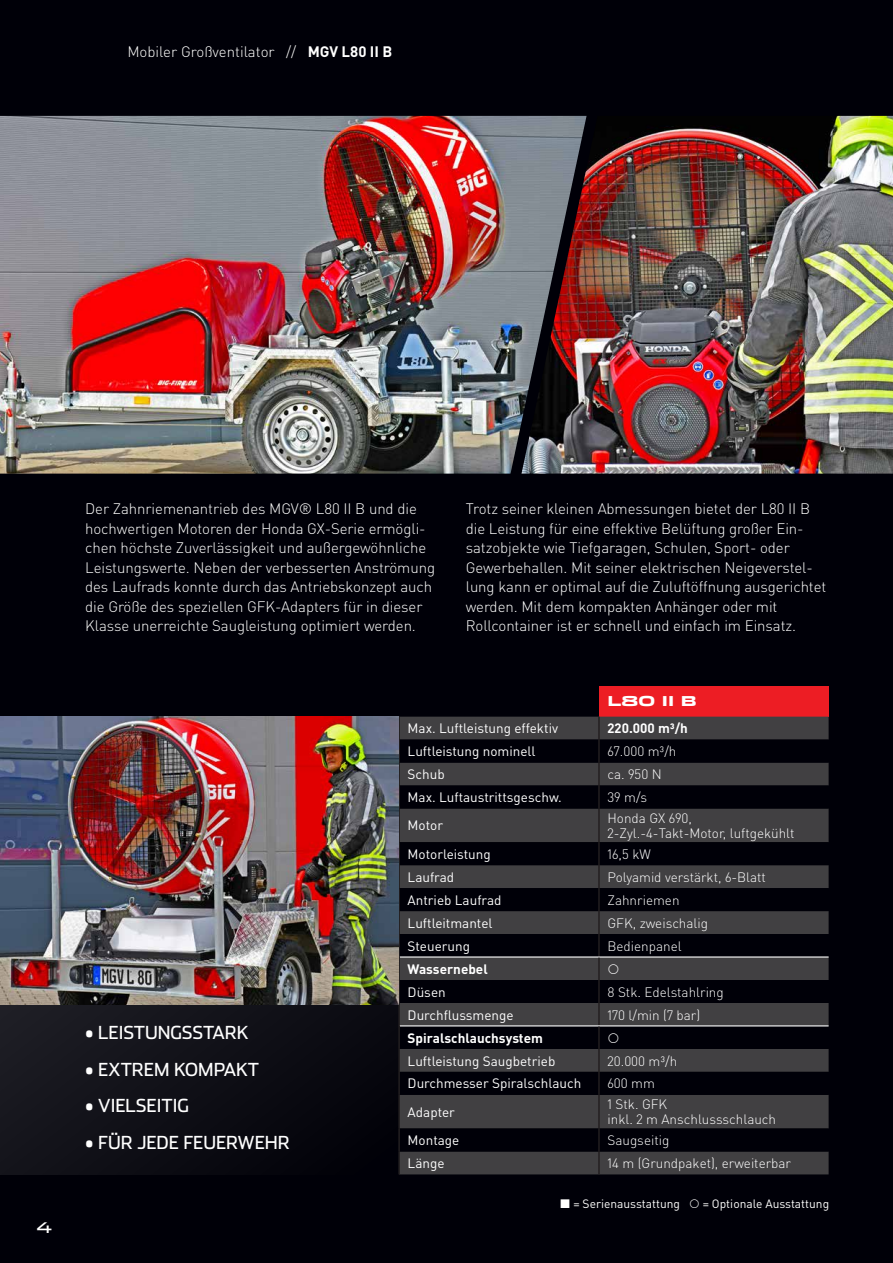
<style>
.page{position:relative;width:893px;height:1263px;background:#000008}
.page>*{position:absolute;margin:0;border:0;box-sizing:border-box;transform-origin:0 0}
.t1{font:18px "Stainless";color:#fff}
.t2{font:300 15px/19.5px "DIN Pro";letter-spacing:-.005em;color:#fff}
.t3{font:14.7px "Stainless Ext";color:#fff}
.t4{font:300 13.5px/15px "DIN Pro";color:#fff}
.t5{font:13.5px "DIN Pro";color:#fff}
.t6{font:700 13.5px "DIN Pro";color:#fff}
.t7{font:900 13.5px "Stainless Ext";color:#fff}
.t8{font:12px "DIN Pro";color:#fff}
.s1{font-weight:700}
</style>
<div class="page">
<div style="left:0;top:1004px;width:480px;height:171px;background:linear-gradient(to bottom,#15151c,#090910)"></div>
<img style="left:587px;top:116px;width:306px;height:358px">
<img style="left:0;top:116px;width:587px;height:358px">
<div style="left:599px;top:686px;width:230px;height:31px;background:#ed1d24"></div>
<div style="left:400px;top:717px;width:429px;height:457px;background:#414042"></div>
<svg style="left:400px;top:740px;width:429px;height:411px"></svg>
<hr style="left:398px;top:717px;width:2px;height:23px;background:#231f20">
<hr style="left:598px;top:717px;width:2px;height:23px;background:#231f20">
<hr style="left:398px;top:740px;width:2px;height:22px;background:#231f20">
<hr style="left:598px;top:740px;width:2px;height:22px;background:#231f20">
<hr style="left:398px;top:762px;width:2px;height:23px;background:#231f20">
<hr style="left:598px;top:762px;width:2px;height:23px;background:#231f20">
<hr style="left:398px;top:785px;width:2px;height:23px;background:#231f20">
<hr style="left:598px;top:785px;width:2px;height:23px;background:#231f20">
<hr style="left:398px;top:808px;width:2px;height:34px;background:#231f20">
<hr style="left:598px;top:808px;width:2px;height:34px;background:#231f20">
<hr style="left:398px;top:842px;width:2px;height:23px;background:#231f20">
<hr style="left:598px;top:842px;width:2px;height:23px;background:#231f20">
<hr style="left:398px;top:865px;width:2px;height:23px;background:#231f20">
<hr style="left:598px;top:865px;width:2px;height:23px;background:#231f20">
<hr style="left:398px;top:888px;width:2px;height:23px;background:#231f20">
<hr style="left:598px;top:888px;width:2px;height:23px;background:#231f20">
<hr style="left:398px;top:911px;width:2px;height:23px;background:#231f20">
<hr style="left:598px;top:911px;width:2px;height:23px;background:#231f20">
<hr style="left:398px;top:934px;width:2px;height:23px;background:#231f20">
<hr style="left:598px;top:934px;width:2px;height:22px;background:#231f20">
<hr style="left:398px;top:980px;width:2px;height:23px;background:#231f20">
<hr style="left:598px;top:980px;width:2px;height:23px;background:#231f20">
<hr style="left:398px;top:1003px;width:2px;height:23px;background:#231f20">
<hr style="left:598px;top:1003px;width:2px;height:22px;background:#231f20">
<hr style="left:398px;top:1049px;width:2px;height:23px;background:#231f20">
<hr style="left:598px;top:1049px;width:2px;height:23px;background:#231f20">
<hr style="left:398px;top:1072px;width:2px;height:23px;background:#231f20">
<hr style="left:598px;top:1072px;width:2px;height:23px;background:#231f20">
<hr style="left:398px;top:1095px;width:2px;height:33px;background:#231f20">
<hr style="left:598px;top:1095px;width:2px;height:33px;background:#231f20">
<hr style="left:398px;top:1128px;width:2px;height:23px;background:#231f20">
<hr style="left:598px;top:1128px;width:2px;height:23px;background:#231f20">
<hr style="left:398px;top:1151px;width:2px;height:23px;background:#231f20">
<hr style="left:598px;top:1151px;width:2px;height:23px;background:#231f20">
<hr style="left:400px;top:956px;width:199px;height:1px;background:#fff">
<hr style="left:599px;top:956px;width:230px;height:1px;background:#fff">
<hr style="left:398px;top:957px;width:2px;height:23px;background:#231f20">
<hr style="left:598px;top:957px;width:2px;height:23px;background:#231f20">
<hr style="left:400px;top:1025px;width:199px;height:1px;background:#fff">
<hr style="left:599px;top:1025px;width:230px;height:1px;background:#fff">
<hr style="left:398px;top:1026px;width:2px;height:23px;background:#231f20">
<hr style="left:598px;top:1026px;width:2px;height:23px;background:#231f20">
<img style="left:0;top:717px;width:398px;height:287px">
<hr style="left:892px;top:812px;width:1px;height:172px;background:#d1d3d4">
<svg style="left:609px;top:964px;width:9px;height:10px"></svg>
<svg style="left:609px;top:1032px;width:9px;height:10px"></svg>
<p class="t2" style="left:127px;top:41px;width:267px">Mobiler Großventilator // <span class="s1">MGV L80 II B</span></p>
<p class="t3" style="left:37px;top:1219px;width:17px">4</p>
<p class="t2" style="left:85px;top:498px;width:351px">Der Zahnriemenantrieb des MGV® L80 II B und die hochwertigen Motoren der Honda GX-Serie ermögli&shy;chen höchste Zuverlässigkeit und außergewöhnliche Leistungswerte. Neben der verbesserten Anströmung des Laufrads konnte durch das Antriebskonzept auch die Größe des speziellen GFK-Adapters für in dieser Klasse unerreichte Saugleistung optimiert werden.</p>
<p class="t2" style="left:466px;top:498px;width:362px">Trotz seiner kleinen Abmessungen bietet der L80 II B die Leistung für eine effektive Belüftung großer Ein&shy;satzobjekte wie Tiefgaragen, Schulen, Sport- oder Gewerbehallen. Mit seiner elektrischen Neigeverstel&shy;lung kann er optimal auf die Zuluftöffnung ausgerichtet werden. Mit dem kompakten Anhänger oder mit Rollcontainer ist er schnell und einfach im Einsatz.</p>
<p class="t1" style="left:85px;top:1022px;width:165px">• LEISTUNGSSTARK</p>
<p class="t1" style="left:85px;top:1058px;width:175px">• EXTREM KOMPAKT</p>
<p class="t1" style="left:85px;top:1095px;width:105px">• VIELSEITIG</p>
<p class="t1" style="left:85px;top:1132px;width:206px">• FÜR JEDE FEUERWEHR</p>
<p class="t7" style="left:607px;top:693px;width:91px">L80 II B</p>
<p class="t5" style="left:408px;top:719px;width:152px">Max. Luftleistung effektiv</p>
<p class="t6" style="left:607px;top:719px;width:82px">220.000 m³/h</p>
<p class="t5" style="left:408px;top:742px;width:129px">Luftleistung nominell</p>
<p class="t4" style="left:607px;top:743px;width:71px">67.000 m³/h</p>
<p class="t5" style="left:408px;top:765px;width:39px">Schub</p>
<p class="t4" style="left:607px;top:766px;width:56px">ca. 950 N</p>
<p class="t5" style="left:408px;top:788px;width:156px">Max. Luftaustrittsgeschw.</p>
<p class="t4" style="left:607px;top:789px;width:41px">39 m/s</p>
<p class="t5" style="left:408px;top:816px;width:37px">Motor</p>
<p class="t4" style="left:607px;top:810px;width:189px">Honda GX 690,<br>2-Zyl.-4-Takt-Motor, luftgekühlt</p>
<p class="t5" style="left:408px;top:845px;width:85px">Motorleistung</p>
<p class="t4" style="left:607px;top:846px;width:45px">16,5 kW</p>
<p class="t5" style="left:408px;top:868px;width:48px">Laufrad</p>
<p class="t4" style="left:607px;top:869px;width:160px">Polyamid verstärkt, 6-Blatt</p>
<p class="t5" style="left:408px;top:891px;width:95px">Antrieb Laufrad</p>
<p class="t4" style="left:607px;top:892px;width:74px">Zahnriemen</p>
<p class="t5" style="left:408px;top:914px;width:86px">Luftleitmantel</p>
<p class="t4" style="left:607px;top:915px;width:102px">GFK, zweischalig</p>
<p class="t5" style="left:408px;top:936px;width:64px">Steuerung</p>
<p class="t4" style="left:607px;top:938px;width:76px">Bedienpanel</p>
<p class="t6" style="left:408px;top:959px;width:82px">Wassernebel</p>
<p class="t5" style="left:408px;top:982px;width:40px">Düsen</p>
<p class="t4" style="left:607px;top:984px;width:118px">8 Stk. Edelstahlring</p>
<p class="t5" style="left:408px;top:1005px;width:108px">Durchflussmenge</p>
<p class="t4" style="left:607px;top:1007px;width:94px">170 l/min (7 bar)</p>
<p class="t6" style="left:408px;top:1028px;width:137px">Spiralschlauchsystem</p>
<p class="t5" style="left:408px;top:1051px;width:149px">Luftleistung Saugbetrieb</p>
<p class="t4" style="left:607px;top:1052px;width:71px">20.000 m³/h</p>
<p class="t5" style="left:408px;top:1074px;width:175px">Durchmesser Spiralschlauch</p>
<p class="t4" style="left:607px;top:1075px;width:49px">600 mm</p>
<p class="t5" style="left:408px;top:1103px;width:49px">Adapter</p>
<p class="t4" style="left:607px;top:1096px;width:170px">1 Stk. GFK<br>inkl. 2 m Anschlussschlauch</p>
<p class="t5" style="left:408px;top:1131px;width:53px">Montage</p>
<p class="t4" style="left:607px;top:1132px;width:63px">Saugseitig</p>
<p class="t5" style="left:408px;top:1154px;width:38px">Länge</p>
<p class="t4" style="left:607px;top:1155px;width:185px">14 m (Grundpaket), erweiterbar</p>
<p class="t8" style="left:573px;top:1196px;width:108px">= Serienausstattung</p>
<p class="t8" style="left:703px;top:1196px;width:128px">= Optionale Ausstattung</p>
</div>
